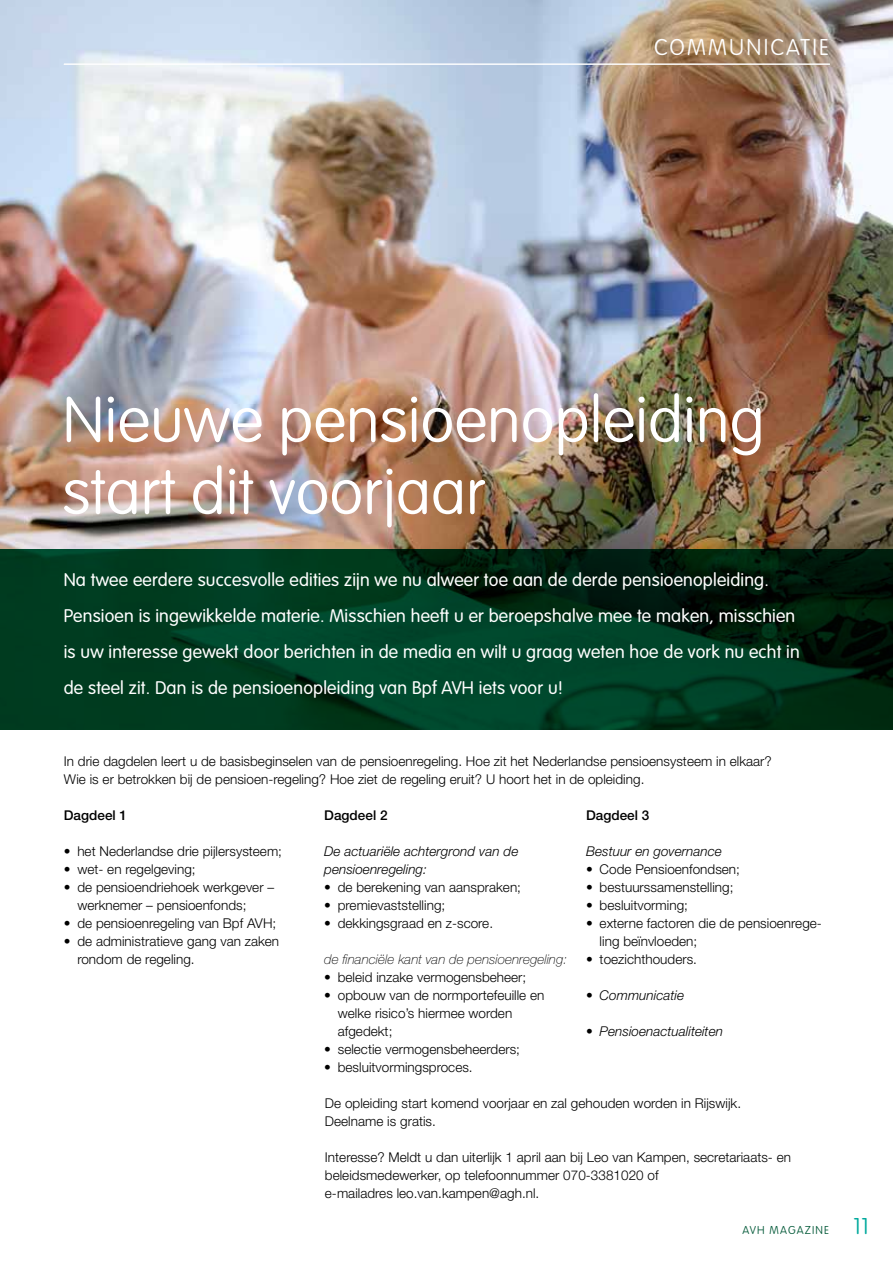
<style>
.page{position:relative;width:893px;height:1263px;background:#fff}
.page>*{position:absolute;margin:0;border:0;box-sizing:border-box;transform-origin:0 0}
.t1{font:100 63px/72px "VAG Rounded LT";color:#fff}
.t2{font:100 22.5px "VAG Rounded LT";letter-spacing:.1em;color:#fff}
.t3{font:300 18px/36px "VAG Rounded LT";letter-spacing:.01em;color:#fff}
.t4{font:300 13.5px/18px "Helvetica Neue LT";letter-spacing:.005em;color:#000}
.t5{font:italic 300 13.5px/18px "Helvetica Neue LT";letter-spacing:.005em;color:#000}
.t6{font:italic 100 13.5px "Helvetica Neue LT";letter-spacing:.005em;color:#000}
.t7{font:500 13.5px "Helvetica Neue LT";letter-spacing:.005em;color:#000}
.t8{font:100 11.25px "VAG Rounded LT";letter-spacing:.1em;color:#005837}
.s1{font-style:normal}
.s2{font-size:22.5px;color:#00a99d}
</style>
<div class="page">
<img style="left:0;top:0;width:893px;height:550px">
<svg style="left:0;top:550px;width:893px;height:180px;background:#00351d"></svg>
<hr style="left:64px;top:64px;width:766px;height:1px;background:#fff">
<h2 class="t2" style="left:654px;top:35px;width:177px">COMMUNICATIE</h2>
<h1 class="t1" style="left:62px;top:386px;width:704px">Nieuwe pensioenopleiding start dit voorjaar</h1>
<p class="t3" style="left:64px;top:562px;width:737px">Na twee eerdere succesvolle edities zijn we nu alweer toe aan de derde pensioenopleiding.<br>Pensioen is ingewikkelde materie. Misschien heeft u er beroepshalve mee te maken, misschien is uw interesse gewekt door berichten in de media en wilt u graag weten hoe de vork nu echt in de steel zit. Dan is de pensioenopleiding van Bpf AVH iets voor u!</p>
<p class="t4" style="left:64px;top:752px;width:709px">In drie dagdelen leert u de basisbeginselen van de pensioenregeling. Hoe zit het Nederlandse pensioensysteem in elkaar?<br>Wie is er betrokken bij de pensioen-regeling? Hoe ziet de regeling eruit? U hoort het in de opleiding.</p>
<p class="t7" style="left:64px;top:807px;width:65px">Dagdeel 1</p>
<p class="t4" style="left:64px;top:842px;width:220px">• het Nederlandse drie pijlersysteem;</p>
<p class="t4" style="left:64px;top:860px;width:133px">• wet- en regelgeving;</p>
<p class="t4" style="left:77px;top:878px;width:198px;text-indent:-14px">• de pensioendriehoek werkgever – werknemer – pensioenfonds;</p>
<p class="t4" style="left:64px;top:914px;width:214px">• de pensioenregeling van Bpf AVH;</p>
<p class="t4" style="left:77px;top:932px;width:203px;text-indent:-14px">• de administratieve gang van zaken rondom de regeling.</p>
<p class="t7" style="left:586px;top:807px;width:65px">Dagdeel 3</p>
<p class="t5" style="left:586px;top:842px;width:137px">Bestuur en governance</p>
<p class="t4" style="left:586px;top:860px;width:155px">• Code Pensioenfondsen;</p>
<p class="t4" style="left:586px;top:878px;width:149px">• bestuurssamenstelling;</p>
<p class="t4" style="left:586px;top:896px;width:103px">• besluitvorming;</p>
<p class="t4" style="left:600px;top:914px;width:224px;text-indent:-14px">• externe factoren die de pensioenrege&shy;ling beïnvloeden;</p>
<p class="t4" style="left:586px;top:950px;width:112px">• toezichthouders.</p>
<p class="t5" style="left:586px;top:986px;width:100px"><span class="s1">•</span> Communicatie</p>
<p class="t5" style="left:586px;top:1022px;width:138px"><span class="s1">•</span> Pensioenactualiteiten</p>
<p class="t7" style="left:324px;top:807px;width:65px">Dagdeel 2</p>
<p class="t5" style="left:324px;top:842px;width:196px">De actuariële achtergrond van de pensioenregeling:</p>
<p class="t4" style="left:324px;top:878px;width:198px">• de berekening van aanspraken;</p>
<p class="t4" style="left:324px;top:896px;width:123px">• premievaststelling;</p>
<p class="t4" style="left:324px;top:914px;width:170px">• dekkingsgraad en z-score.</p>
<p class="t6" style="left:324px;top:951px;width:244px">de financiële kant van de pensioenregeling:</p>
<p class="t4" style="left:324px;top:968px;width:204px">• beleid inzake vermogensbeheer;</p>
<p class="t4" style="left:338px;top:986px;width:208px;text-indent:-14px">• opbouw van de normportefeuille en welke risico’s hiermee worden afgedekt;</p>
<p class="t4" style="left:324px;top:1040px;width:197px">• selectie vermogensbeheerders;</p>
<p class="t4" style="left:324px;top:1058px;width:150px">• besluitvormingsproces.</p>
<p class="t4" style="left:325px;top:1094px;width:418px">De opleiding start komend voorjaar en zal gehouden worden in Rijswijk.<br>Deelname is gratis.</p>
<p class="t4" style="left:325px;top:1148px;width:468px">Interesse? Meldt u dan uiterlijk 1 april aan bij Leo van Kampen, secretariaats- en beleidsmedewerker, op telefoonnummer 070-3381020 of<br>e-mailadres leo.van.kampen@agh.nl.</p>
<p class="t8" style="left:742px;top:1223px;width:128px">AVH MAGAZINE <span class="s2">11</span></p>
</div>
